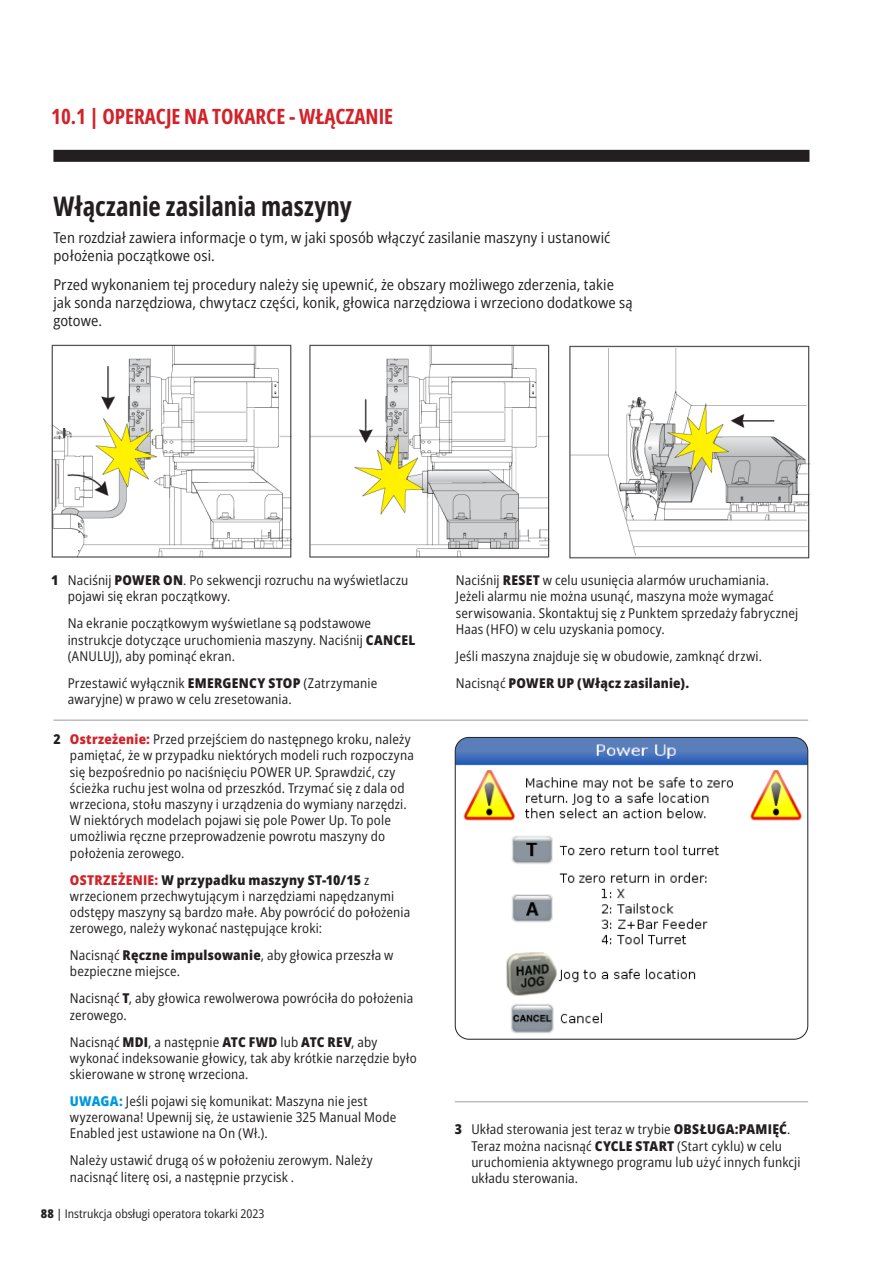
<style>
.page{position:relative;width:893px;height:1263px;background:#fff}
.page>*{position:absolute;margin:0;border:0;box-sizing:border-box;transform-origin:0 0}
.t1{font:700 27px "Open Sans Condensed";color:#231f20}
.t2{font:700 21px "Open Sans Condensed";color:#d1232a}
.t3{font:semi-condensed 15px/18px "Open Sans";letter-spacing:.005em;color:#231f20}
.t4{font:semi-condensed 13.5px/16.2px "Open Sans";letter-spacing:.01em;color:#231f20}
.t5{font:800 semi-condensed 13.5px "Open Sans";letter-spacing:.015em;color:#231f20}
.t6{font:semi-condensed 12px "Open Sans";color:#231f20}
.s1{font-weight:800}
.s2{font-weight:800;color:#d1232a}
.s3{font-weight:800;color:#0099da}
.s4{font-weight:500}
.s5{font-weight:400}
</style>
<div class="page">
<div style="left:53px;top:150px;width:756px;height:12px;background:#231f20"></div>
<img style="left:51px;top:344px;width:760px;height:215px">
<img style="left:455px;top:737px;width:353px;height:302px">
<div style="left:455px;top:737px;width:353px;height:302px;border:1px solid #231f20;border-radius:14px"></div>
<hr style="left:53px;top:719px;width:755px;height:2px;background:#bcbdc0">
<hr style="left:455px;top:1101px;width:353px;height:1px;background:#bcbdc0">
<p class="t2" style="left:51px;top:102px;width:343px">10.1 | OPERACJE NA TOKARCE - WŁĄCZANIE</p>
<p class="t1" style="left:53px;top:188px;width:300px">Włączanie zasilania maszyny</p>
<p class="t3" style="left:53px;top:228px;width:558px">Ten rozdział zawiera informacje o tym, w jaki sposób włączyć zasilanie maszyny i ustanowić położenia początkowe osi.</p>
<p class="t3" style="left:53px;top:275px;width:581px">Przed wykonaniem tej procedury należy się upewnić, że obszary możliwego zderzenia, takie jak sonda narzędziowa, chwytacz części, konik, głowica narzędziowa i wrzeciono dodatkowe są gotowe.</p>
<p class="t4" style="left:68px;top:572px;width:342px;text-indent:-16px"><span class="s1">1</span> Naciśnij <span class="s1">POWER ON</span>. Po sekwencji rozruchu na wyświetlaczu pojawi się ekran początkowy.</p>
<p class="t4" style="left:68px;top:615px;width:349px">Na ekranie początkowym wyświetlane są podstawowe instrukcje dotyczące uruchomienia maszyny. Naciśnij <span class="s1">CANCEL </span>(ANULUJ), aby pominąć ekran.</p>
<p class="t4" style="left:68px;top:674px;width:311px">Przestawić wyłącznik <span class="s1">EMERGENCY STOP</span> (Zatrzymanie awaryjne) w prawo w celu zresetowania.</p>
<p class="t4" style="left:70px;top:731px;width:345px;text-indent:-16px"><span class="s1">2</span> <span class="s2">Ostrzeżenie:</span> Przed przejściem do następnego kroku, należy pamiętać, że w przypadku niektórych modeli ruch rozpoczyna się bezpośrednio po naciśnięciu POWER UP. Sprawdzić, czy ścieżka ruchu jest wolna od przeszkód. Trzymać się z dala od wrzeciona, stołu maszyny i urządzenia do wymiany narzędzi.<br>W niektórych modelach pojawi się pole Power Up. To pole umożliwia ręczne przeprowadzenie powrotu maszyny do położenia zerowego.</p>
<p class="t4" style="left:70px;top:871px;width:342px"><span class="s2">OSTRZEŻENIE:</span> <span class="s1">W przypadku maszyny ST-10/15</span> z wrzecionem przechwytującym i narzędziami napędzanymi odstępy maszyny są bardzo małe. Aby powrócić do położenia zerowego, należy wykonać następujące kroki:</p>
<p class="t4" style="left:70px;top:947px;width:325px">Nacisnąć <span class="s1">Ręczne impulsowanie</span>, aby głowica przeszła w bezpieczne miejsce.</p>
<p class="t4" style="left:70px;top:990px;width:345px">Nacisnąć <span class="s1">T</span>, aby głowica rewolwerowa powróciła do położenia zerowego.</p>
<p class="t4" style="left:70px;top:1033px;width:348px">Nacisnąć <span class="s1">MDI</span>, a następnie <span class="s1">ATC FWD</span> lub <span class="s1">ATC REV</span>, aby wykonać indeksowanie głowicy, tak aby krótkie narzędzie było skierowane w stronę wrzeciona.</p>
<p class="t4" style="left:70px;top:1093px;width:328px"><span class="s3">UWAGA:</span> Jeśli pojawi się komunikat: Maszyna nie jest wyzerowana! Upewnij się, że ustawienie 325 Manual Mode<br>Enabled jest ustawione na On (Wł.).</p>
<p class="t4" style="left:70px;top:1152px;width:304px">Należy ustawić drugą oś w położeniu zerowym. Należy nacisnąć literę osi, a następnie przycisk .</p>
<p class="t6" style="left:41px;top:1205px;width:225px"><span class="s1">88</span> <span class="s4">|</span> Instrukcja obsługi operatora tokarki 2023</p>
<p class="t4" style="left:456px;top:572px;width:344px">Naciśnij <span class="s1">RESET</span> w celu usunięcia alarmów uruchamiania.<br>Jeżeli alarmu nie można usunąć, maszyna może wymagać serwisowania. Skontaktuj się z Punktem sprzedaży fabrycznej Haas (HFO) w celu uzyskania pomocy.</p>
<p class="t4" style="left:456px;top:647px;width:308px">Jeśli maszyna znajduje się w obudowie, zamknąć drzwi.</p>
<p class="t5" style="left:456px;top:673px;width:235px"><span class="s5">Nacisnąć</span> POWER UP (Włącz zasilanie).</p>
<p class="t4" style="left:471px;top:1121px;width:331px;text-indent:-16px"><span class="s1">3</span> Układ sterowania jest teraz w trybie <span class="s1">OBSŁUGA:PAMIĘĆ</span>.<br>Teraz można nacisnąć <span class="s1">CYCLE START</span> (Start cyklu) w celu uruchomienia aktywnego programu lub użyć innych funkcji układu sterowania.</p>
</div>
